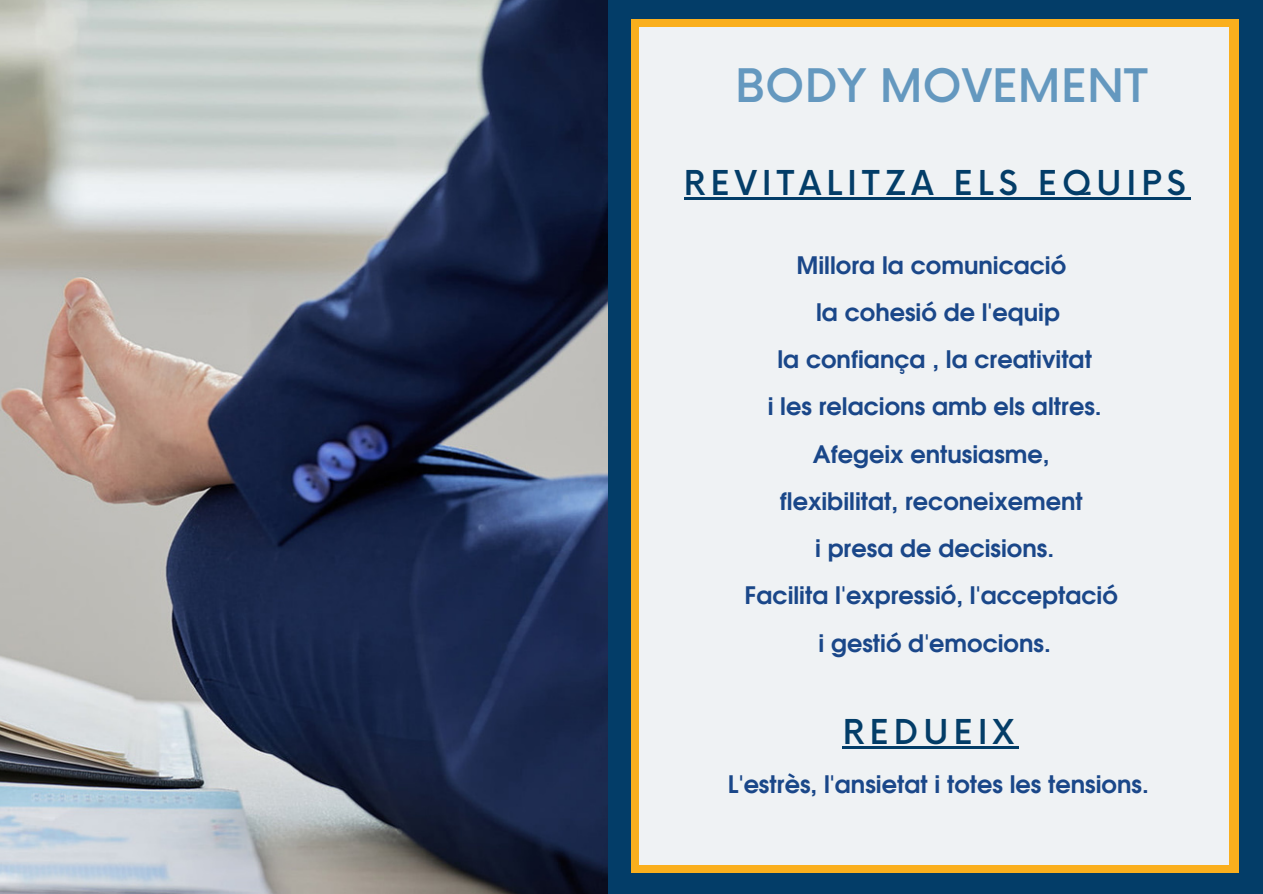
<style>
.page{position:relative;width:1263px;height:894px;background:#fff}
.page>*{position:absolute;margin:0;border:0;box-sizing:border-box;transform-origin:0 0}
.t1{font:500 45px "Now";color:#6498bf}
.t2{font:500 33.3px "Now";letter-spacing:.15em;color:#033d68}
.t3{font:700 24.15px "Evolventa";color:#1a4789}
</style>
<div class="page">
<div style="left:0;top:0;width:1263px;height:893px;background:#033d68"></div>
<div style="left:631px;top:20px;width:607px;height:852px;background:#faaf1d"></div>
<div style="left:640px;top:27px;width:589px;height:837px;background:#eff2f4"></div>
<img style="left:0;top:0;width:607px;height:892px">
<hr style="left:684px;top:197px;width:507px;height:2px;background:#033d68">
<hr style="left:843px;top:746px;width:176px;height:2px;background:#033d68">
<p class="t1" style="left:735px;top:62px;width:414px">BODY MOVEMENT</p>
<p class="t2" style="left:684px;top:165px;width:503px">REVITALITZA ELS EQUIPS</p>
<p class="t3" style="left:796px;top:254px;width:271px">Millora la comunicació</p>
<p class="t3" style="left:816px;top:301px;width:245px">la cohesió de l'equip</p>
<p class="t3" style="left:777px;top:349px;width:316px">la confiança , la creativitat</p>
<p class="t3" style="left:768px;top:396px;width:335px">i les relacions amb els altres.</p>
<p class="t3" style="left:813px;top:443px;width:238px">Afegeix entusiasme,</p>
<p class="t3" style="left:780px;top:490px;width:304px">flexibilitat, reconeixement</p>
<p class="t3" style="left:815px;top:537px;width:241px">i presa de decisions.</p>
<p class="t3" style="left:745px;top:585px;width:375px">Facilita l'expressió, l'acceptació</p>
<p class="t3" style="left:818px;top:632px;width:234px">i gestió d'emocions.</p>
<p class="t2" style="left:843px;top:714px;width:173px">REDUEIX</p>
<p class="t3" style="left:728px;top:773px;width:423px">L'estrès, l'ansietat i totes les tensions.</p>
</div>
